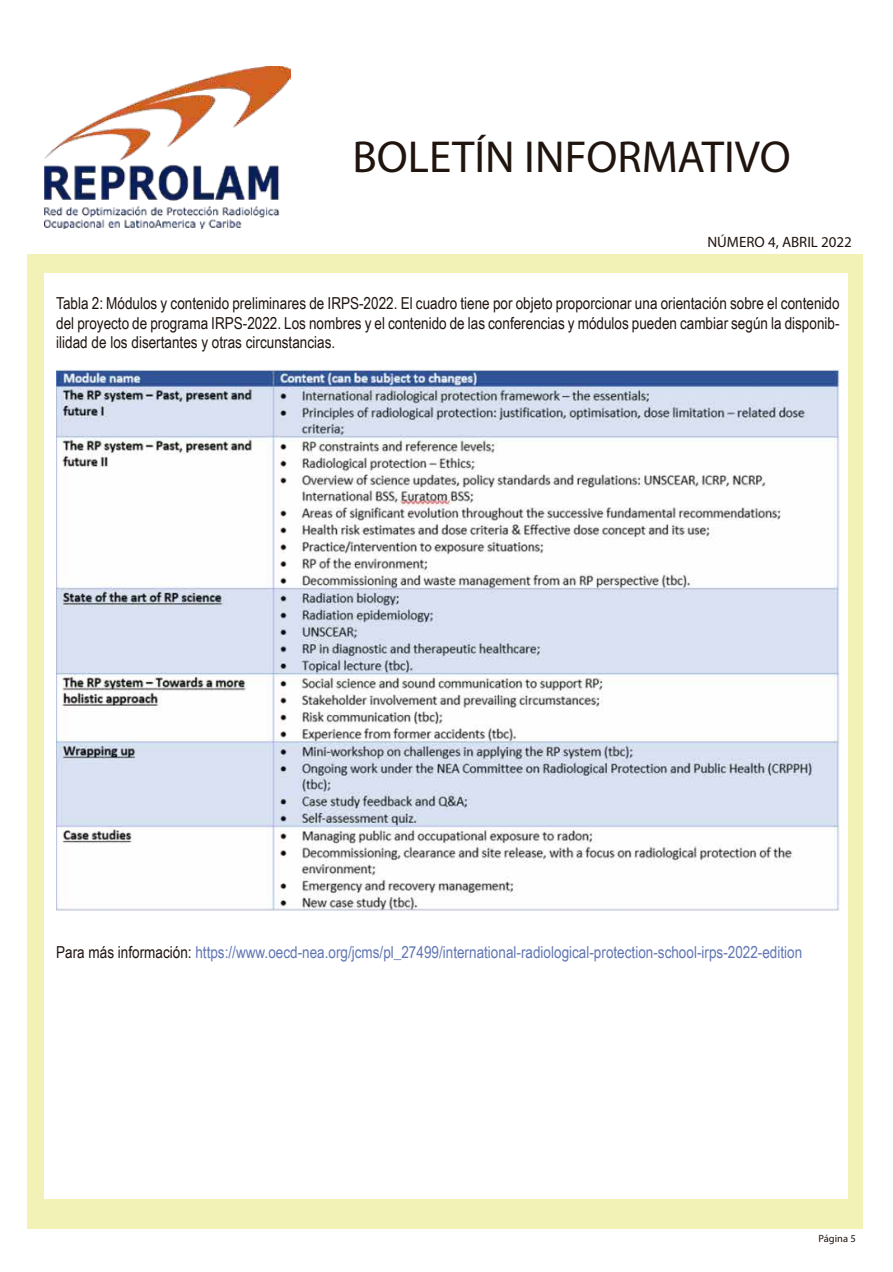
<style>
.page{position:relative;width:893px;height:1272px;background:#fff}
.page>*{position:absolute;margin:0;border:0;box-sizing:border-box;transform-origin:0 0}
.t1{font:45px "Myriad Pro";color:#20140e}
.t2{font:16.5px/19.8px "Arial Narrow";color:#1f1410;text-align:justify}
.t3{font:16.5px "Arial Narrow";color:#6076b4}
.t4{font:15px "Myriad Pro";color:#20140e}
.t5{font:10.5px "Myriad Pro";color:#20140e}
.s1{color:#1f1410}
</style>
<div class="page">
<div style="left:27px;top:53px;width:835px;height:1176px;background:#f3f2b6"></div>
<div style="left:27px;top:53px;width:835px;height:201px;background:#fff"></div>
<img style="left:44px;top:67px;width:246px;height:162px">
<div style="left:44px;top:273px;width:803px;height:926px;background:#fff"></div>
<img style="left:56px;top:369px;width:784px;height:542px">
<h1 class="t1" style="left:352px;top:129px;width:440px">BOLETÍN INFORMATIVO</h1>
<p class="t4" style="left:707px;top:233px;width:146px">NÚMERO 4, ABRIL 2022</p>
<p class="t2" style="left:56px;top:292px;width:785px">Tabla 2: Módulos y contenido preliminares de IRPS-2022. El cuadro tiene por objeto proporcionar una orientación sobre el contenido del proyecto de programa IRPS-2022. Los nombres y el contenido de las conferencias y módulos pueden cambiar según la disponib&shy;ilidad de los disertantes y otras circunstancias.</p>
<p class="t3" style="left:56px;top:940px;width:747px"><span class="s1">Para más información:</span> https://www.oecd-nea.org/jcms/pl_27499/international-radiological-protection-school-irps-2022-edition</p>
<p class="t5" style="left:819px;top:1232px;width:39px">Página 5</p>
</div>
